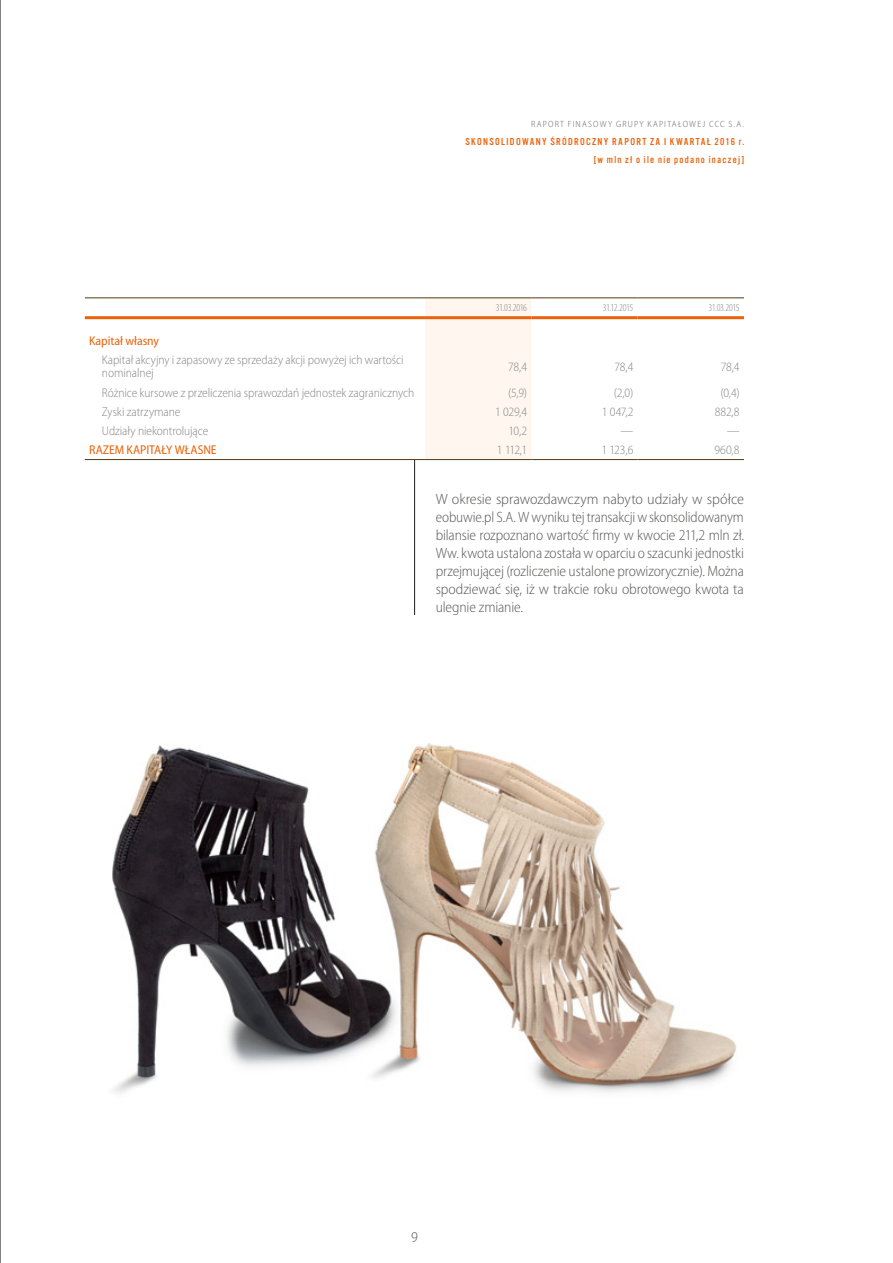
<style>
.page{position:relative;width:893px;height:1263px;background:#fff}
.page>*{position:absolute;margin:0;border:0;box-sizing:border-box;transform-origin:0 0}
.t1{font:300 semi-condensed 15px/18px "Myriad Pro";letter-spacing:-.005em;color:#575756;text-align:justify;scale:1.05 1}
.t2{font:300 semi-condensed 15px "Myriad Pro";letter-spacing:-.005em;color:#575756}
.t3{font:300 semi-condensed 12.75px/13.5px "Myriad Pro";letter-spacing:-.01em;color:#878787}
.t4{font:semi-condensed 12.75px "Myriad Pro";color:#eb620a}
.t5{font:10.5px/18px "Alternate Got No 3 DOT";letter-spacing:.12em;color:#eb620a;text-align:right}
.t6{font:300 condensed 10.5px "Myriad Pro";letter-spacing:-.035em;color:#878787}
.t7{font:300 semi-condensed 9px "Myriad Pro";letter-spacing:.135em;color:#646463}
</style>
<div class="page">
<hr style="left:414px;top:298px;width:1px;height:837px;background:#1d1d1b">
<div style="left:363px;top:615px;width:112px;height:520px;background:#fff"></div>
<img style="left:112px;top:743px;width:624px;height:350px">
<hr style="left:0;top:0;width:1px;height:1263px;background:#575756">
<div style="left:85px;top:298px;width:659px;height:162px;background:#fff"></div>
<div style="left:425px;top:299px;width:106px;height:160px;background:#fff6f0"></div>
<hr style="left:85px;top:298px;width:340px;height:1px;background:#543b16">
<hr style="left:425px;top:298px;width:106px;height:1px;background:#543b16">
<hr style="left:531px;top:298px;width:107px;height:1px;background:#543b16">
<hr style="left:638px;top:298px;width:106px;height:1px;background:#543b16">
<hr style="left:85px;top:316px;width:340px;height:3px;background:#eb620a">
<hr style="left:425px;top:316px;width:106px;height:3px;background:#eb620a">
<hr style="left:531px;top:316px;width:107px;height:3px;background:#eb620a">
<hr style="left:638px;top:316px;width:106px;height:3px;background:#eb620a">
<hr style="left:85px;top:459px;width:340px;height:1px;background:#543b16">
<hr style="left:425px;top:459px;width:106px;height:1px;background:#543b16">
<hr style="left:531px;top:459px;width:107px;height:1px;background:#543b16">
<hr style="left:638px;top:459px;width:106px;height:1px;background:#543b16">
<p class="t7" style="left:531px;top:118px;width:215px">RAPORT FINASOWY GRUPY KAPITAŁOWEJ CCC S.A.</p>
<p class="t5" style="left:465px;top:132px;width:280px">SKONSOLIDOWANY ŚRÓDROCZNY RAPORT ZA I KWARTAŁ 2016 r. [w mln zł o ile nie podano inaczej]</p>
<p class="t6" style="left:496px;top:302px;width:33px">31.03.2016</p>
<p class="t6" style="left:603px;top:302px;width:32px">31.12.2015</p>
<p class="t6" style="left:708px;top:302px;width:33px">31.03.2015</p>
<p class="t4" style="left:89px;top:332px;width:71px">Kapitał własny</p>
<p class="t3" style="left:102px;top:353px;width:303px">Kapitał akcyjny i zapasowy ze sprzedaży akcji powyżej ich wartości nominalnej</p>
<p class="t3" style="left:508px;top:359px;width:20px">78,4</p>
<p class="t3" style="left:614px;top:359px;width:20px">78,4</p>
<p class="t3" style="left:721px;top:359px;width:20px">78,4</p>
<p class="t3" style="left:102px;top:385px;width:314px">Różnice kursowe z przeliczenia sprawozdań jednostek zagranicznych</p>
<p class="t3" style="left:508px;top:385px;width:21px">(5,9)</p>
<p class="t3" style="left:614px;top:385px;width:21px">(2,0)</p>
<p class="t3" style="left:720px;top:385px;width:21px">(0,4)</p>
<p class="t3" style="left:102px;top:405px;width:80px">Zyski zatrzymane</p>
<p class="t3" style="left:495px;top:405px;width:33px">1 029,4</p>
<p class="t3" style="left:602px;top:405px;width:33px">1 047,2</p>
<p class="t3" style="left:715px;top:405px;width:26px">882,8</p>
<p class="t3" style="left:102px;top:424px;width:108px">Udziały niekontrolujące</p>
<p class="t3" style="left:508px;top:424px;width:20px">10,2</p>
<p class="t3" style="left:621px;top:424px;width:14px">—</p>
<p class="t3" style="left:727px;top:424px;width:14px">—</p>
<p class="t4" style="left:89px;top:442px;width:129px">RAZEM KAPITAŁY WŁASNE</p>
<p class="t3" style="left:497px;top:443px;width:32px">1 112,1</p>
<p class="t3" style="left:601px;top:443px;width:34px">1 123,6</p>
<p class="t3" style="left:714px;top:443px;width:27px">960,8</p>
<p class="t1" style="left:436px;top:490px;width:295px">W okresie sprawozdawczym nabyto udziały w spółce eobuwie.pl S.A. W wyniku tej transakcji w skonsolidowanym bilansie rozpoznano wartość firmy w kwocie 211,2 mln zł.<br>Ww. kwota ustalona została w oparciu o szacunki jednostki przejmującej (rozliczenie ustalone prowizorycznie). Można spodziewać się, iż w trakcie roku obrotowego kwota ta ulegnie zmianie.</p>
<p class="t2" style="left:411px;top:1228px;width:8px">9</p>
</div>
